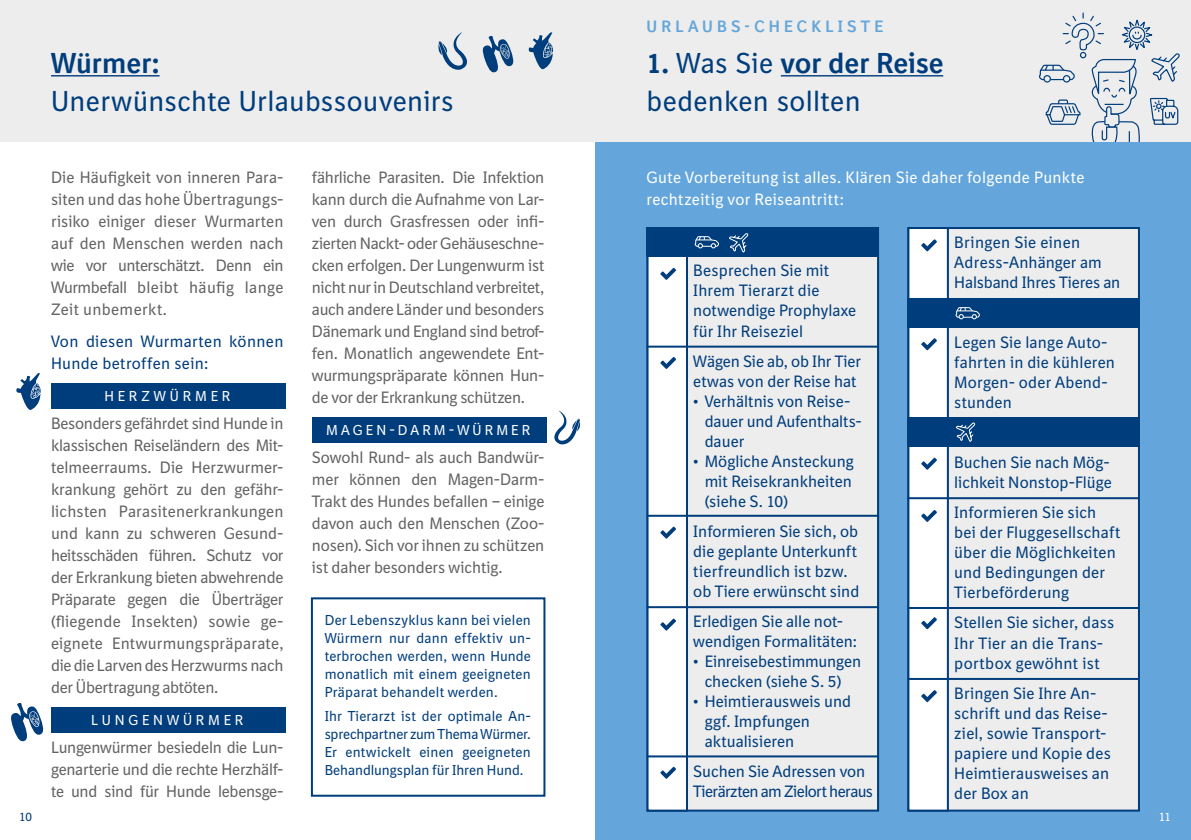
<style>
.page{position:relative;width:1191px;height:840px;background:#fff}
.page>*{position:absolute;margin:0;border:0;box-sizing:border-box;transform-origin:0 0}
.t1{font:28px/38px "BI Sans NEXT";letter-spacing:.01em;color:#003d7c}
.t2{font:700 28px "BI Sans NEXT";letter-spacing:.01em;color:#003d7c}
.t3{font:16px/22px "BI Sans NEXT";letter-spacing:-.02em;color:#646363;text-align:justify}
.t4{font:16px/20px "BI Sans NEXT";letter-spacing:.005em;color:#003d7c}
.t5{font:16px/22px "BI Sans NEXT";letter-spacing:.02em;color:#fff}
.t6{font:16px/20px "BI Sans NEXT";letter-spacing:-.015em;color:#003d7c}
.t7{font:700 16px "BI Sans NEXT";letter-spacing:.26em;color:#64a6db}
.t8{font:14px/18px "BI Sans NEXT";letter-spacing:.015em;color:#003d7c;text-align:justify}
.t9{font:14px "BI Sans NEXT";letter-spacing:.265em;color:#fff}
.t10{font:14px "BI Sans NEXT";letter-spacing:.225em;color:#fff}
.t11{font:12px "BI Sans NEXT";color:#003d7c}
.t12{font:12px "BI Sans NEXT";color:#fff}
.s1{font-weight:700}
</style>
<div class="page">
<div style="left:311px;top:597px;width:234px;height:199px;border:2px solid #003d7c"></div>
<div style="left:312px;top:417px;width:235px;height:25px;background:#003d7c"></div>
<div style="left:51px;top:706px;width:235px;height:26px;background:#003d7c"></div>
<div style="left:51px;top:383px;width:235px;height:25px;background:#003d7c"></div>
<div style="left:595px;top:1px;width:596px;height:838px;background:#64a6db"></div>
<div style="left:595px;top:0;width:596px;height:142px;background:#ededed"></div>
<div style="left:0;top:0;width:595px;height:142px;background:#ededed"></div>
<hr style="left:781px;top:75px;width:162px;height:1px;background:#003d7c">
<hr style="left:51px;top:75px;width:109px;height:1px;background:#003d7c">
<svg style="left:529px;top:32px;width:24px;height:38px"></svg>
<svg style="left:438px;top:32px;width:29px;height:38px"></svg>
<svg style="left:1039px;top:13px;width:141px;height:129px"></svg>
<div style="left:646px;top:227px;width:233px;height:584px;background:#ededed;border:2px solid #003d7c"></div>
<div style="left:907px;top:227px;width:233px;height:584px;background:#ededed;border:2px solid #003d7c"></div>
<div style="left:646px;top:227px;width:42px;height:584px;background:#fff;border:2px solid #003d7c"></div>
<div style="left:907px;top:227px;width:42px;height:584px;background:#fff;border:2px solid #003d7c"></div>
<svg style="left:660px;top:268px;width:16px;height:12px"></svg>
<svg style="left:921px;top:239px;width:16px;height:12px"></svg>
<svg style="left:921px;top:457px;width:16px;height:12px"></svg>
<svg style="left:921px;top:510px;width:16px;height:11px"></svg>
<svg style="left:921px;top:617px;width:16px;height:11px"></svg>
<svg style="left:921px;top:690px;width:16px;height:11px"></svg>
<svg style="left:921px;top:338px;width:16px;height:12px"></svg>
<svg style="left:660px;top:357px;width:16px;height:12px"></svg>
<hr style="left:646px;top:345px;width:233px;height:2px;background:#003d7c">
<hr style="left:907px;top:497px;width:233px;height:2px;background:#003d7c">
<hr style="left:907px;top:606px;width:233px;height:2px;background:#003d7c">
<hr style="left:907px;top:677px;width:233px;height:2px;background:#003d7c">
<hr style="left:646px;top:514px;width:233px;height:2px;background:#003d7c">
<hr style="left:646px;top:605px;width:233px;height:2px;background:#003d7c">
<hr style="left:646px;top:755px;width:233px;height:2px;background:#003d7c">
<svg style="left:660px;top:526px;width:16px;height:12px"></svg>
<svg style="left:660px;top:618px;width:16px;height:12px"></svg>
<svg style="left:660px;top:766px;width:16px;height:12px"></svg>
<div style="left:646px;top:227px;width:233px;height:30px;background:#003d7c"></div>
<div style="left:907px;top:298px;width:233px;height:29px;background:#003d7c"></div>
<div style="left:907px;top:417px;width:233px;height:29px;background:#003d7c"></div>
<svg style="left:694px;top:236px;width:25px;height:12px"></svg>
<svg style="left:955px;top:307px;width:25px;height:12px"></svg>
<svg style="left:729px;top:233px;width:20px;height:20px"></svg>
<svg style="left:955px;top:422px;width:20px;height:20px"></svg>
<svg style="left:16px;top:373px;width:25px;height:37px"></svg>
<svg style="left:554px;top:410px;width:27px;height:34px"></svg>
<svg style="left:11px;top:703px;width:33px;height:38px"></svg>
<svg style="left:482px;top:36px;width:32px;height:37px"></svg>
<h1 class="t2" style="left:51px;top:46px;width:110px">Würmer:</h1>
<h1 class="t1" style="left:51px;top:82px;width:404px">Unerwünschte Urlaubssouvenirs</h1>
<p class="t3" style="left:51px;top:166px;width:234px">Die Häufigkeit von inneren Para&shy;siten und das hohe Übertragungs&shy;risiko einiger dieser Wurmarten auf den Menschen werden nach wie vor unterschätzt. Denn ein Wurmbefall bleibt häufig lange Zeit unbemerkt.</p>
<p class="t4" style="left:51px;top:330px;width:234px;line-height:22px">Von diesen Wurmarten können<br>Hunde betroffen sein:</p>
<p class="t9" style="left:104px;top:388px;width:127px">HERZWÜRMER</p>
<p class="t3" style="left:51px;top:412px;width:234px">Besonders gefährdet sind Hunde in klassischen Reiseländern des Mit&shy;telmeerraums. Die Herzwurmer&shy;krankung gehört zu den gefähr&shy;lichsten Parasitenerkrankungen und kann zu schweren Gesund&shy;heitsschäden führen. Schutz vor der Erkrankung bieten abwehrende Präparate gegen die Überträger (fliegende Insekten) sowie ge&shy;eignete Entwurmungspräparate, die die Larven des Herzwurms nach der Übertragung abtöten.</p>
<p class="t9" style="left:91px;top:711px;width:153px">LUNGENWÜRMER</p>
<p class="t3" style="left:51px;top:735px;width:234px">Lungenwürmer besiedeln die Lun&shy;genarterie und die rechte Herzhälf&shy;te und sind für Hunde lebensge-</p>
<p class="t3" style="left:312px;top:166px;width:234px">fährliche Parasiten. Die Infektion kann durch die Aufnahme von Lar&shy;ven durch Grasfressen oder infi&shy;zierten Nackt- oder Gehäuseschne&shy;cken erfolgen. Der Lungenwurm ist nicht nur in Deutschland verbreitet, auch andere Länder und besonders Dänemark und England sind betrof&shy;fen. Monatlich angewendete Ent&shy;wurmungspräparate können Hun&shy;de vor der Erkrankung schützen.</p>
<p class="t10" style="left:326px;top:422px;width:205px">MAGEN-DARM-WÜRMER</p>
<p class="t3" style="left:312px;top:446px;width:234px">Sowohl Rund- als auch Bandwür&shy;mer können den Magen-Darm-Trakt des Hundes befallen – einige davon auch den Menschen (Zoo&shy;nosen). Sich vor ihnen zu schützen ist daher besonders wichtig.</p>
<p class="t8" style="left:325px;top:610px;width:208px">Der Lebenszyklus kann bei vielen Würmern nur dann effektiv un&shy;terbrochen werden, wenn Hunde monatlich mit einem geeigneten Präparat behandelt werden.</p>
<p class="t8" style="left:325px;top:706px;width:208px">Ihr Tierarzt ist der optimale An&shy;sprechpartner zum Thema Würmer.<br>Er entwickelt einen geeigneten Behandlungsplan für Ihren Hund.</p>
<p class="t7" style="left:646px;top:17px;width:238px">URLAUBS-CHECKLISTE</p>
<h1 class="t1" style="left:646px;top:44px;width:298px"><span class="s1">1.</span> Was Sie <span class="s1">vor der Reise </span>bedenken sollten</h1>
<p class="t5" style="left:646px;top:166px;width:439px">Gute Vorbereitung ist alles. Klären Sie daher folgende Punkte rechtzeitig vor Reiseantritt:</p>
<p class="t4" style="left:693px;top:260px;width:164px">Besprechen Sie mit<br>Ihrem Tierarzt die notwendige Prophylaxe für Ihr Reiseziel</p>
<p class="t4" style="left:693px;top:350px;width:169px">Wägen Sie ab, ob Ihr Tier etwas von der Reise hat</p>
<p class="t4" style="left:704px;top:390px;width:159px;text-indent:-11px">• Verhältnis von Reise&shy;dauer und Aufenthalts&shy;dauer</p>
<p class="t4" style="left:704px;top:450px;width:151px;text-align:justify;text-indent:-11px">• Mögliche Ansteckung mit Reisekrankheiten (siehe S. 10)</p>
<p class="t4" style="left:693px;top:520px;width:168px">Informieren Sie sich, ob die geplante Unterkunft tierfreundlich ist bzw. ob Tiere erwünscht sind</p>
<p class="t4" style="left:693px;top:610px;width:165px">Erledigen Sie alle not&shy;wendigen Formalitäten:</p>
<p class="t4" style="left:693px;top:650px;width:169px;text-align:center">• Einreisebestimmungen checken (siehe S. 5)</p>
<p class="t4" style="left:704px;top:690px;width:148px;text-indent:-11px">• Heimtierausweis und ggf. Impfungen aktualisieren</p>
<p class="t6" style="left:693px;top:760px;width:181px">Suchen Sie Adressen von<br>Tierärzten am Zielort heraus</p>
<p class="t4" style="left:954px;top:232px;width:168px">Bringen Sie einen<br>Adress-Anhänger am<br>Halsband Ihres Tieres an</p>
<p class="t4" style="left:954px;top:332px;width:162px">Legen Sie lange Auto&shy;fahrten in die kühleren<br>Morgen- oder Abend&shy;stunden</p>
<p class="t4" style="left:954px;top:452px;width:159px">Buchen Sie nach Mög&shy;lichkeit Nonstop-Flüge</p>
<p class="t4" style="left:954px;top:502px;width:168px">Informieren Sie sich bei der Fluggesellschaft über die Möglichkeiten und Bedingungen der<br>Tierbeförderung</p>
<p class="t4" style="left:954px;top:612px;width:161px">Stellen Sie sicher, dass<br>Ihr Tier an die Trans&shy;portbox gewöhnt ist</p>
<p class="t4" style="left:954px;top:682px;width:158px">Bringen Sie Ihre An&shy;schrift und das Reise&shy;ziel, sowie Transport&shy;papiere und Kopie des<br>Heimtierausweises an der Box an</p>
<p class="t11" style="left:19px;top:809px;width:14px">10</p>
<p class="t12" style="left:1158px;top:809px;width:14px">11</p>
</div>
